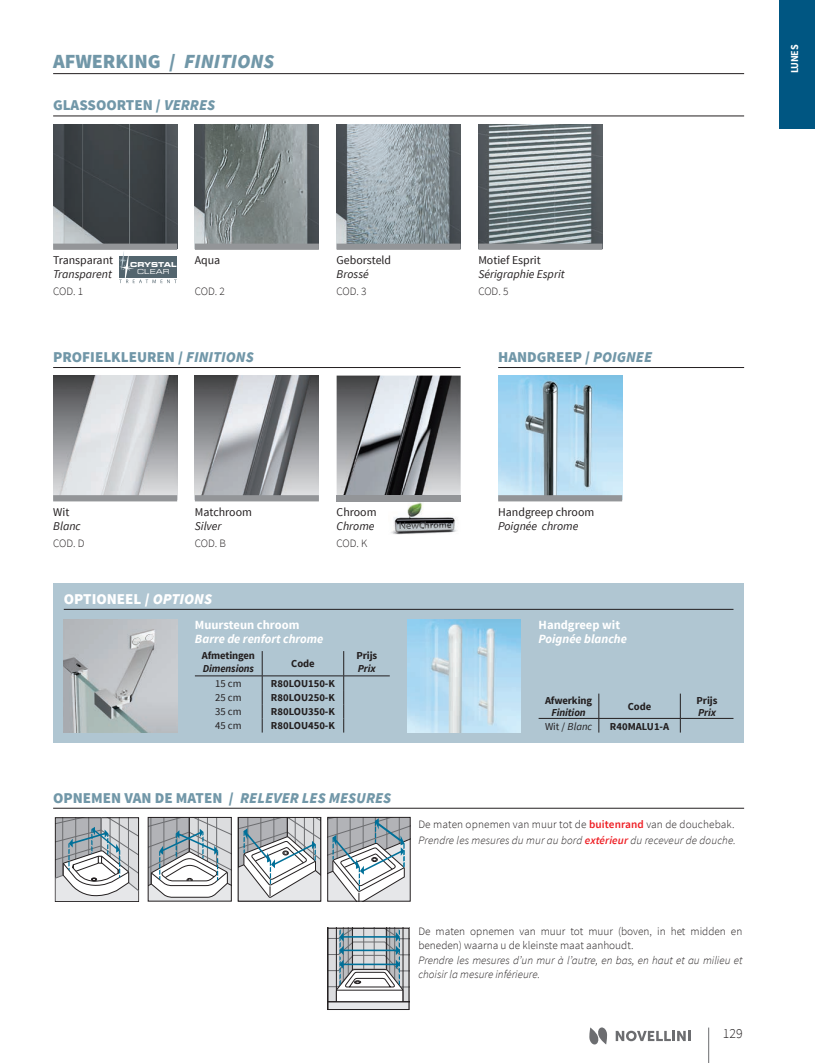
<style>
.page{position:relative;width:815px;height:1063px;background:#fff}
.page>*{position:absolute;margin:0;border:0;box-sizing:border-box;transform-origin:0 0}
.t1{font:900 20px "Source Sans Pro";color:#7197a8}
.t2{font:900 15px "Source Sans Pro";color:#7197a8}
.t3{font:900 15px "Source Sans Pro";color:#fff}
.t4{font:300 13.75px "Source Sans Pro";color:#231f20}
.t5{font:italic 700 12.5px "Source Sans Pro";color:#fff}
.t6{font:700 12.5px "Source Sans Pro";color:#fff}
.t7{font:11.88px "Source Sans Pro";color:#231f20}
.t8{font:italic 11.88px "Source Sans Pro";color:#231f20}
.t9{font:italic 300 11.25px/15.2px "Source Sans Pro";color:#231f20}
.t10{font:300 11.25px/13.5px "Source Sans Pro";color:#231f20}
.t11{font:700 10.62px "Source Sans Pro";letter-spacing:-.01em;color:#231f20}
.t12{font:italic 700 10.62px "Source Sans Pro";letter-spacing:-.01em;color:#231f20}
.t13{font:10.62px "Source Sans Pro";color:#231f20}
.t14{font:italic 10.62px "Source Sans Pro";color:#231f20}
.t15{font:700 10.62px "Source Sans Pro";letter-spacing:-.02em;color:#fff;scale:.96 1}
.t16{font:6.88px "Eurostile Bold Extended Two";letter-spacing:-.015em;color:#fff}
.t17{font:6.88px "Eurostile Extended Two";letter-spacing:.025em;color:#fff}
.s1{font-style:italic}
.s2{font-style:normal}
.s3{font-weight:600;font-style:normal;color:#ee1d23}
.s4{font-weight:600;color:#ee1d23}
</style>
<div class="page">
<img style="left:498px;top:376px;width:124px;height:119px">
<hr style="left:53px;top:367px;width:408px;height:1px;background:#231f20">
<img style="left:53px;top:376px;width:124px;height:119px">
<div style="left:53px;top:495px;width:124px;height:6px;background:#939598"></div>
<img style="left:195px;top:376px;width:124px;height:119px">
<div style="left:195px;top:495px;width:124px;height:6px;background:#939598"></div>
<img style="left:337px;top:376px;width:124px;height:119px">
<div style="left:337px;top:495px;width:124px;height:6px;background:#939598"></div>
<img style="left:391px;top:502px;width:66px;height:33px">
<hr style="left:498px;top:367px;width:246px;height:1px;background:#231f20">
<div style="left:498px;top:495px;width:124px;height:6px;background:#939598"></div>
<hr style="left:53px;top:73px;width:691px;height:1px;background:#231f20">
<img style="left:478px;top:124px;width:124px;height:120px">
<div style="left:478px;top:244px;width:124px;height:6px;background:#939598"></div>
<hr style="left:53px;top:116px;width:691px;height:1px;background:#231f20">
<img style="left:337px;top:124px;width:124px;height:120px">
<div style="left:337px;top:244px;width:124px;height:6px;background:#939598"></div>
<img style="left:53px;top:124px;width:124px;height:120px">
<img style="left:129px;top:124px;width:1px;height:120px">
<img style="left:83px;top:124px;width:1px;height:104px">
<div style="left:53px;top:244px;width:124px;height:6px;background:#939598"></div>
<img style="left:195px;top:124px;width:124px;height:120px">
<div style="left:195px;top:244px;width:124px;height:6px;background:#939598"></div>
<svg style="left:119px;top:251px;width:58px;height:33px"></svg>
<div style="left:53px;top:584px;width:691px;height:159px;background:#b0c6d2"></div>
<hr style="left:64px;top:609px;width:669px;height:1px;background:#231f20">
<hr style="left:539px;top:718px;width:60px;height:1px;background:#231f20">
<hr style="left:599px;top:718px;width:81px;height:1px;background:#231f20">
<hr style="left:680px;top:718px;width:53px;height:1px;background:#231f20">
<svg style="left:599px;top:694px;width:1px;height:39px"></svg>
<svg style="left:680px;top:694px;width:1px;height:39px"></svg>
<img style="left:407px;top:619px;width:114px;height:114px">
<hr style="left:195px;top:676px;width:67px;height:1px;background:#231f20">
<hr style="left:262px;top:676px;width:82px;height:1px;background:#231f20">
<hr style="left:344px;top:676px;width:46px;height:1px;background:#231f20">
<svg style="left:262px;top:651px;width:1px;height:82px"></svg>
<svg style="left:343px;top:651px;width:1px;height:82px"></svg>
<img style="left:64px;top:619px;width:113px;height:114px">
<svg style="left:132px;top:634px;width:21px;height:11px"></svg>
<svg style="left:150px;top:819px;width:80px;height:80px"></svg>
<div style="left:55px;top:817px;width:84px;height:85px;border:1px solid #231f20"></div>
<svg style="left:240px;top:819px;width:79px;height:80px"></svg>
<svg style="left:329px;top:819px;width:79px;height:80px"></svg>
<svg style="left:56px;top:818px;width:82px;height:83px"></svg>
<div style="left:148px;top:817px;width:84px;height:84px;border:1px solid #231f20"></div>
<div style="left:238px;top:817px;width:83px;height:84px;border:1px solid #231f20"></div>
<div style="left:327px;top:817px;width:83px;height:84px;border:1px solid #231f20"></div>
<hr style="left:53px;top:808px;width:691px;height:1px;background:#231f20">
<svg style="left:329px;top:930px;width:78px;height:78px"></svg>
<div style="left:327px;top:928px;width:82px;height:82px;border:1px solid #231f20"></div>
<hr style="left:708px;top:1028px;width:1px;height:35px;background:#6c6d70">
<svg style="left:616px;top:1031px;width:75px;height:10px"></svg>
<svg style="left:589px;top:1027px;width:18px;height:18px"></svg>
<div style="left:780px;top:0;width:35px;height:129px;background:#005682"></div>
<h1 class="t1" style="left:53px;top:48px;width:223px">AFWERKING / <span class="s1">FINITIONS</span></h1>
<h2 class="t2" style="left:53px;top:96px;width:164px">GLASSOORTEN / <span class="s1">VERRES</span></h2>
<p class="t7" style="left:53px;top:253px;width:62px">Transparant</p>
<p class="t8" style="left:53px;top:267px;width:60px">Transparent</p>
<p class="t10" style="left:53px;top:285px;width:32px">COD. 1</p>
<p class="t16" style="left:130px;top:259px;width:48px">CRYSTAL</p>
<p class="t17" style="left:137px;top:266px;width:34px">CLEAR</p>
<p class="t7" style="left:195px;top:253px;width:27px">Aqua</p>
<p class="t10" style="left:195px;top:285px;width:32px">COD. 2</p>
<h2 class="t2" style="left:53px;top:347px;width:202px">PROFIELKLEUREN / <span class="s1">FINITIONS</span></h2>
<p class="t7" style="left:337px;top:253px;width:56px">Geborsteld</p>
<p class="t8" style="left:337px;top:267px;width:34px">Brossé</p>
<p class="t10" style="left:337px;top:285px;width:32px">COD. 3</p>
<p class="t7" style="left:478px;top:253px;width:64px">Motief Esprit</p>
<p class="t8" style="left:478px;top:267px;width:88px">Sérigraphie Esprit</p>
<p class="t10" style="left:478px;top:285px;width:32px">COD. 5</p>
<h2 class="t2" style="left:498px;top:347px;width:155px">HANDGREEP / <span class="s1">POIGNEE</span></h2>
<p class="t15" style="left:788px;top:73px;width:32px;rotate:-90deg">LUNES</p>
<p class="t7" style="left:53px;top:504px;width:18px">Wit</p>
<p class="t8" style="left:53px;top:519px;width:29px">Blanc</p>
<p class="t10" style="left:53px;top:536px;width:33px">COD. D</p>
<p class="t7" style="left:195px;top:504px;width:59px">Matchroom</p>
<p class="t8" style="left:195px;top:519px;width:28px">Silver</p>
<p class="t10" style="left:195px;top:536px;width:33px">COD. B</p>
<p class="t7" style="left:337px;top:504px;width:41px">Chroom</p>
<p class="t8" style="left:337px;top:519px;width:39px">Chrome</p>
<p class="t10" style="left:337px;top:536px;width:32px">COD. K</p>
<h2 class="t3" style="left:64px;top:589px;width:150px">OPTIONEEL / <span class="s1">OPTIONS</span></h2>
<p class="t6" style="left:195px;top:616px;width:106px">Muursteun chroom</p>
<p class="t5" style="left:195px;top:631px;width:130px">Barre de renfort chrome</p>
<p class="t11" style="left:202px;top:649px;width:55px">Afmetingen</p>
<p class="t12" style="left:203px;top:662px;width:53px">Dimensions</p>
<p class="t11" style="left:291px;top:657px;width:25px">Code</p>
<p class="t11" style="left:356px;top:649px;width:22px">Prijs</p>
<p class="t12" style="left:358px;top:662px;width:19px">Prix</p>
<p class="t13" style="left:215px;top:677px;width:28px">15 cm</p>
<p class="t11" style="left:271px;top:677px;width:66px">R80LOU150-K</p>
<p class="t13" style="left:215px;top:691px;width:28px">25 cm</p>
<p class="t11" style="left:271px;top:691px;width:66px">R80LOU250-K</p>
<p class="t13" style="left:215px;top:705px;width:28px">35 cm</p>
<p class="t11" style="left:271px;top:705px;width:66px">R80LOU350-K</p>
<p class="t13" style="left:215px;top:719px;width:28px">45 cm</p>
<p class="t11" style="left:271px;top:719px;width:66px">R80LOU450-K</p>
<h2 class="t2" style="left:53px;top:788px;width:340px">OPNEMEN VAN DE MATEN / <span class="s1">RELEVER LES MESURES</span></h2>
<p class="t7" style="left:498px;top:504px;width:98px">Handgreep chroom</p>
<p class="t8" style="left:498px;top:519px;width:82px">Poignée chrome</p>
<p class="t6" style="left:539px;top:616px;width:83px">Handgreep wit</p>
<p class="t5" style="left:539px;top:631px;width:90px">Poignée blanche</p>
<p class="t11" style="left:545px;top:693px;width:49px">Afwerking</p>
<p class="t12" style="left:551px;top:706px;width:36px">Finition</p>
<p class="t11" style="left:628px;top:700px;width:25px">Code</p>
<p class="t14" style="left:545px;top:719px;width:49px"><span class="s2">Wit /</span> Blanc</p>
<p class="t11" style="left:610px;top:719px;width:61px">R40MALU1-A</p>
<p class="t11" style="left:697px;top:693px;width:22px">Prijs</p>
<p class="t12" style="left:698px;top:706px;width:19px">Prix</p>
<p class="t9" style="left:418px;top:817px;width:319px"><span class="s2">De maten opnemen van muur tot de</span> <span class="s3">buitenrand</span> <span class="s2">van de douchebak.<br></span>Prendre les mesures du mur au bord <span class="s4">extérieur</span> du receveur de douche.</p>
<p class="t10" style="left:418px;top:925px;width:325px">De maten opnemen van muur tot muur (boven, in het midden en beneden) waarna u de kleinste maat aanhoudt.</p>
<p class="t9" style="left:418px;top:954px;width:325px;line-height:13.5px">Prendre les mesures d’un mur à l’autre, en bas, en haut et au milieu et choisir la mesure inférieure.</p>
<p class="t4" style="left:723px;top:1025px;width:21px">129</p>
</div>
